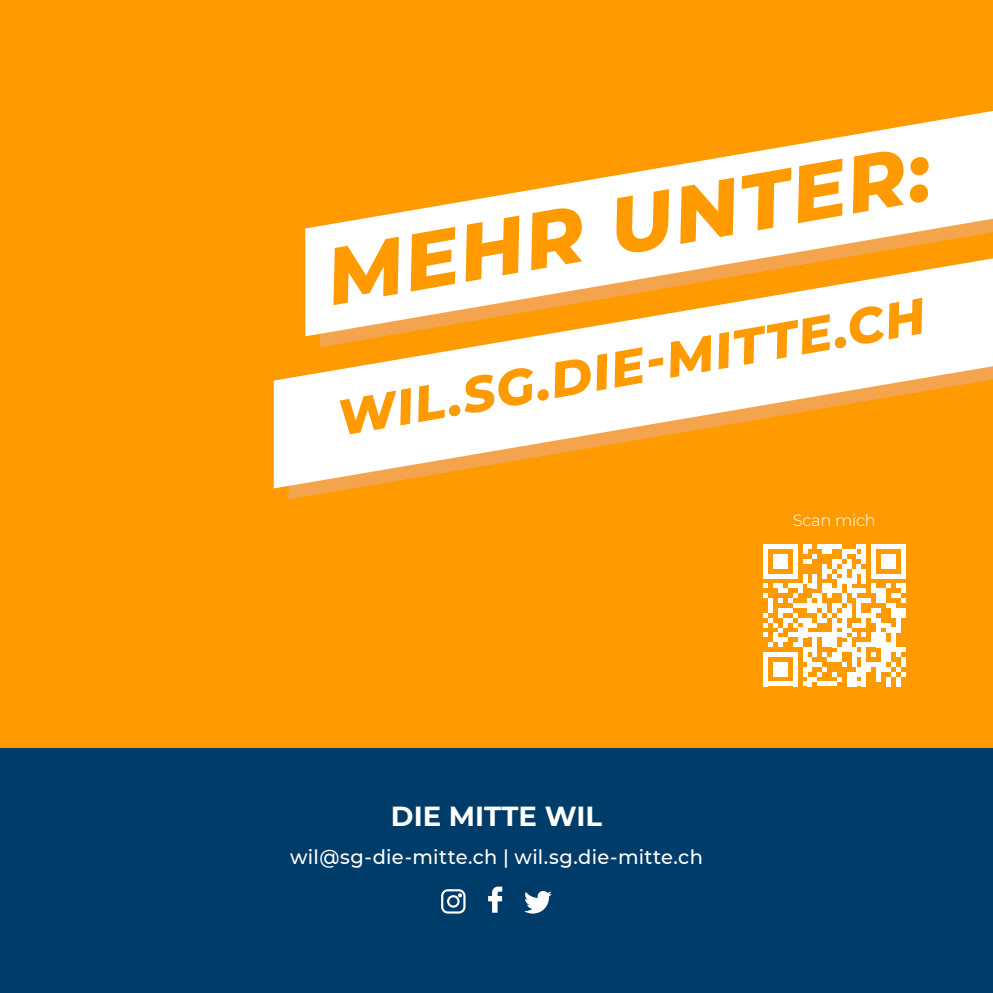
<style>
.page{position:relative;width:993px;height:993px;background:#fff}
.page>*{position:absolute;margin:0;border:0;box-sizing:border-box;transform-origin:0 0}
.Titelseite_Titel{font:italic 800 80px "Montserrat";color:#ff9b00}
.Titelseite_Titel-2{font:italic 800 50px "Montserrat";color:#ff9b00}
.t1{font:700 27.5px "Montserrat";color:#fff}
.t2{font:500 20px "Montserrat";letter-spacing:.015em;color:#fff}
.Texte{font:300 16.25px "Montserrat";letter-spacing:-.015em;color:#fff}
</style>
<div class="page">
<div style="left:0;top:0;width:992px;height:992px;background:#ff9b00"></div>
<div style="left:0;top:747px;width:992px;height:245px;background:#003c69"></div>
<svg style="left:274px;top:336px;width:718px;height:152px;fill:#fff"></svg>
<svg style="left:320px;top:336px;width:672px;height:11px;fill:#fff"></svg>
<svg style="left:305px;top:111px;width:687px;height:225px;fill:#fff"></svg>
<svg style="left:488px;top:886px;width:14px;height:26px"></svg>
<svg style="left:524px;top:891px;width:27px;height:22px"></svg>
<svg style="left:441px;top:889px;width:24px;height:24px"></svg>
<svg style="left:763px;top:544px;width:142px;height:142px"></svg>
<p class="Titelseite_Titel" style="left:317px;top:219px;width:612px;rotate:-10deg">MEHR UNTER:</p>
<p class="Titelseite_Titel-2" style="left:331px;top:382px;width:597px;rotate:-10deg">WIL.SG.DIE-MITTE.CH</p>
<p class="Texte" style="left:792px;top:509px;width:84px">Scan mich</p>
<p class="t1" style="left:391px;top:796px;width:212px">DIE MITTE WIL</p>
<p class="t2" style="left:290px;top:842px;width:414px">wil@sg-die-mitte.ch | wil.sg.die-mitte.ch</p>
</div>
